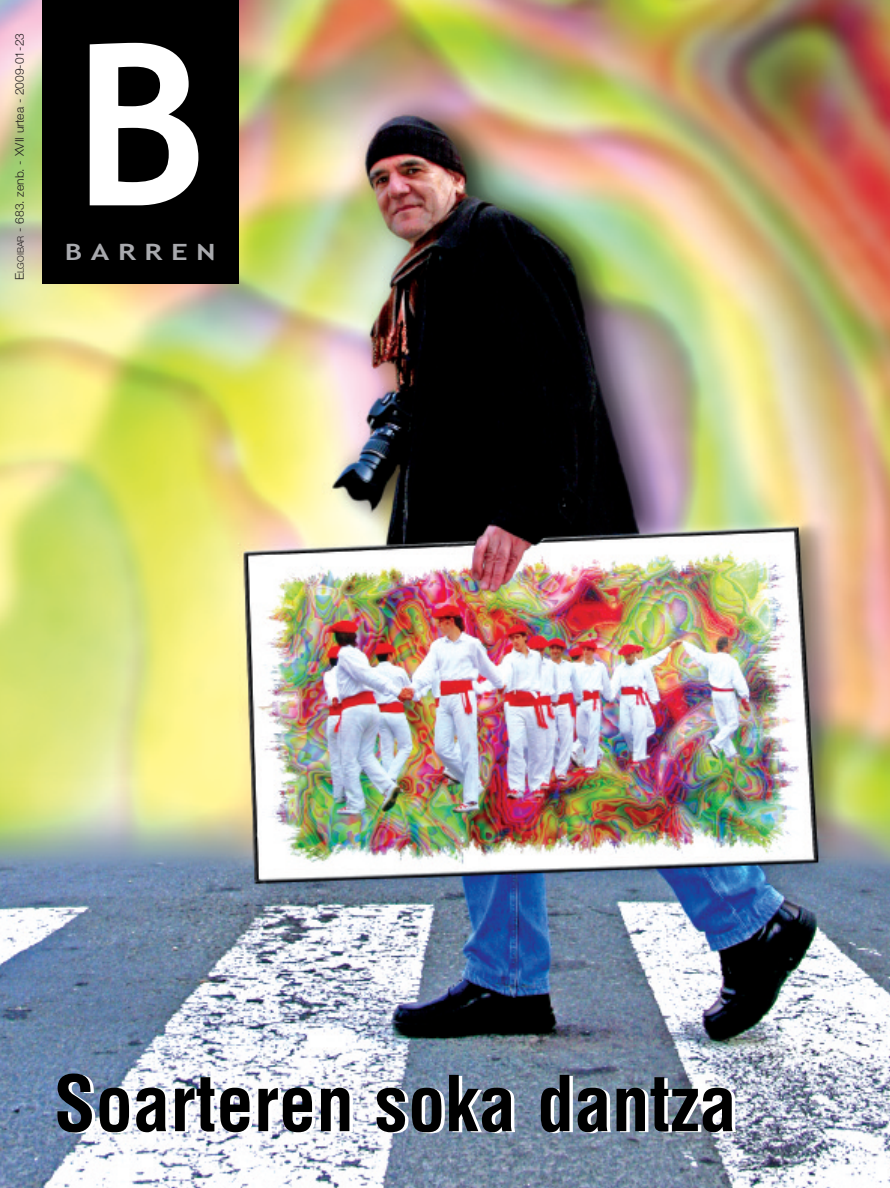
<style>
.page{position:relative;width:890px;height:1188px;background:#fff}
.page>*{position:absolute;margin:0;border:0;box-sizing:border-box;transform-origin:0 0}
.t1{font:700 225px "Trebuchet MS";color:#fff}
.t2{font:700 condensed 75px "Helvetica";color:#000}
.t3{font:700 22.5px "Trebuchet MS";letter-spacing:.295em;color:#a8a9ad;scale:1.3 1}
.t4{font:300 12px "Helvetica Neue";color:#231f20}
.s1{font-size:9px}
</style>
<div class="page">
<img style="left:0;top:0;width:889px;height:1187px">
<p class="t4" style="left:15px;top:280px;width:249px;rotate:-90deg">E<span class="s1">LGOIBAR</span> - 683. zenb. - XVII urtea - 2009-01-23</p>
<h1 class="t1" style="left:73px;top:-4px;width:135px">B</h1>
<h3 class="t3" style="left:65px;top:239px;width:117px">BARREN</h3>
<h2 class="t2" style="left:54px;top:1060px;width:684px">Soarteren soka dantza</h2>
</div>
